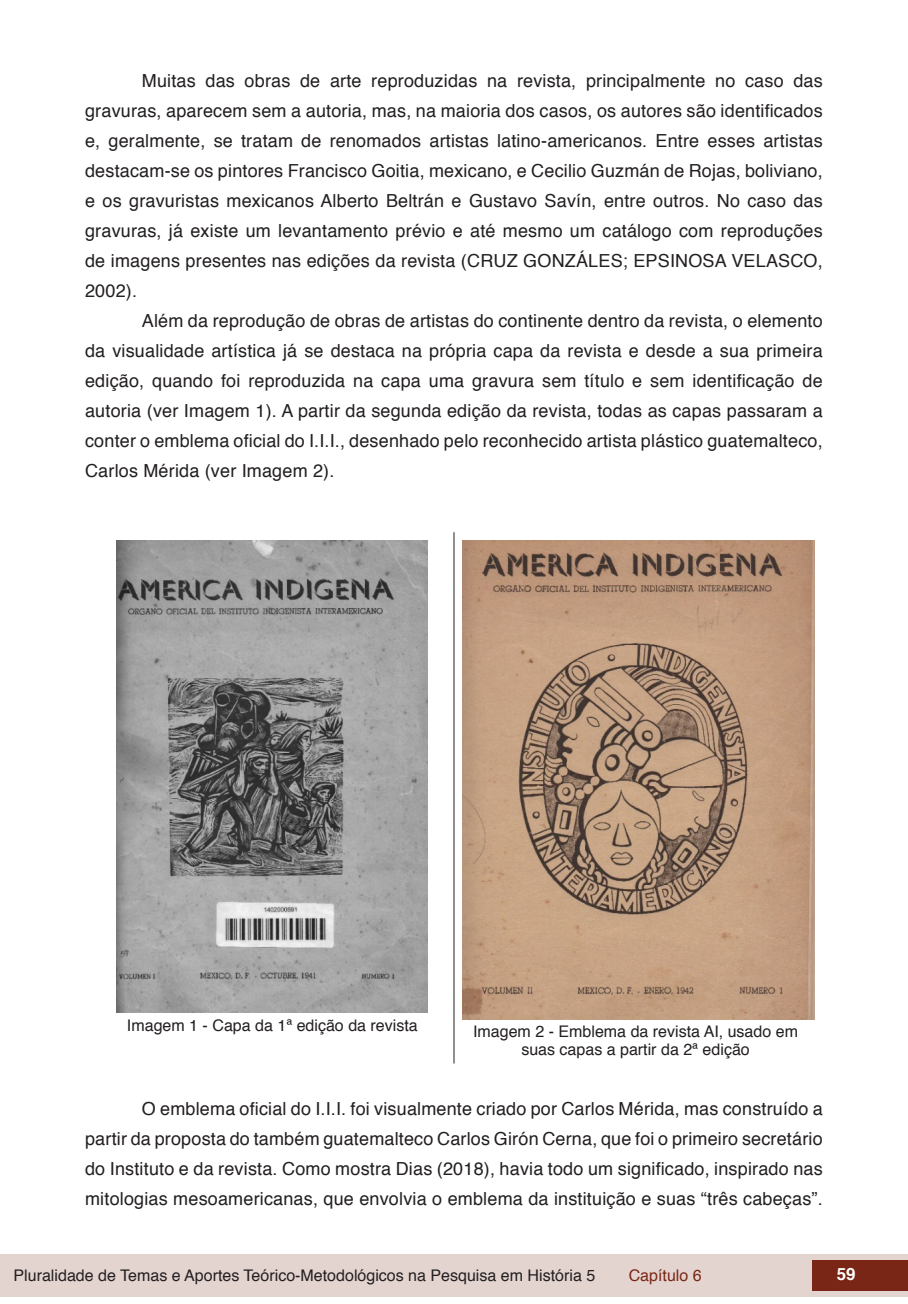
<style>
.page{position:relative;width:908px;height:1304px;background:#fff}
.page>*{position:absolute;margin:0;border:0;box-sizing:border-box;transform-origin:0 0}
.txt{font:18px/30px "Helvetica";letter-spacing:.01em;color:#231f20;text-align:justify}
.t1{font:700 16.8px "Helvetica";color:#fff}
.tab_txt_centro{font:16px/18px "Helvetica";color:#231f20;text-align:center}
.t2{font:16px "Helvetica";color:#7a2616}
</style>
<div class="page">
<div style="left:0;top:1254px;width:906px;height:43px;background:#e4d4d0"></div>
<div style="left:812px;top:1261px;width:95px;height:30px;background:#7a2616"></div>
<hr style="left:453px;top:532px;width:1px;height:531px;background:#231f20">
<img style="left:117px;top:540px;width:310px;height:473px">
<img style="left:462px;top:540px;width:352px;height:479px">
<p class="txt" style="left:85px;top:66px;width:738px;text-indent:57px">Muitas das obras de arte reproduzidas na revista, principalmente no caso das gravuras, aparecem sem a autoria, mas, na maioria dos casos, os autores são identificados e, geralmente, se tratam de renomados artistas latino-americanos. Entre esses artistas destacam-se os pintores Francisco Goitia, mexicano, e Cecilio Guzmán de Rojas, boliviano, e os gravuristas mexicanos Alberto Beltrán e Gustavo Savín, entre outros. No caso das gravuras, já existe um levantamento prévio e até mesmo um catálogo com reproduções de imagens presentes nas edições da revista (CRUZ GONZÁLES; EPSINOSA VELASCO, 2002).</p>
<p class="txt" style="left:85px;top:306px;width:738px;text-indent:57px">Além da reprodução de obras de artistas do continente dentro da revista, o elemento da visualidade artística já se destaca na própria capa da revista e desde a sua primeira edição, quando foi reproduzida na capa uma gravura sem título e sem identificação de autoria (ver Imagem 1). A partir da segunda edição da revista, todas as capas passaram a conter o emblema oficial do I.I.I., desenhado pelo reconhecido artista plástico guatemalteco, Carlos Mérida (ver Imagem 2).</p>
<p class="tab_txt_centro" style="left:127px;top:1017px;width:292px">Imagem 1 - Capa da 1ª edição da revista</p>
<p class="tab_txt_centro" style="left:473px;top:1023px;width:326px">Imagem 2 - Emblema da revista AI, usado em suas capas a partir da 2ª edição</p>
<p class="txt" style="left:85px;top:1095px;width:738px;text-indent:57px">O emblema oficial do I.I.I. foi visualmente criado por Carlos Mérida, mas construído a partir da proposta do também guatemalteco Carlos Girón Cerna, que foi o primeiro secretário do Instituto e da revista. Como mostra Dias (2018), havia todo um significado, inspirado nas mitologias mesoamericanas, que envolvia o emblema da instituição e suas “três cabeças”.</p>
<p class="tab_txt_centro" style="left:14px;top:1267px;width:583px">Pluralidade de Temas e Aportes Teórico-Metodológicos na Pesquisa em História 5</p>
<p class="t2" style="left:628px;top:1263px;width:74px">Capítulo 6</p>
<p class="t1" style="left:836px;top:1261px;width:20px">59</p>
</div>
